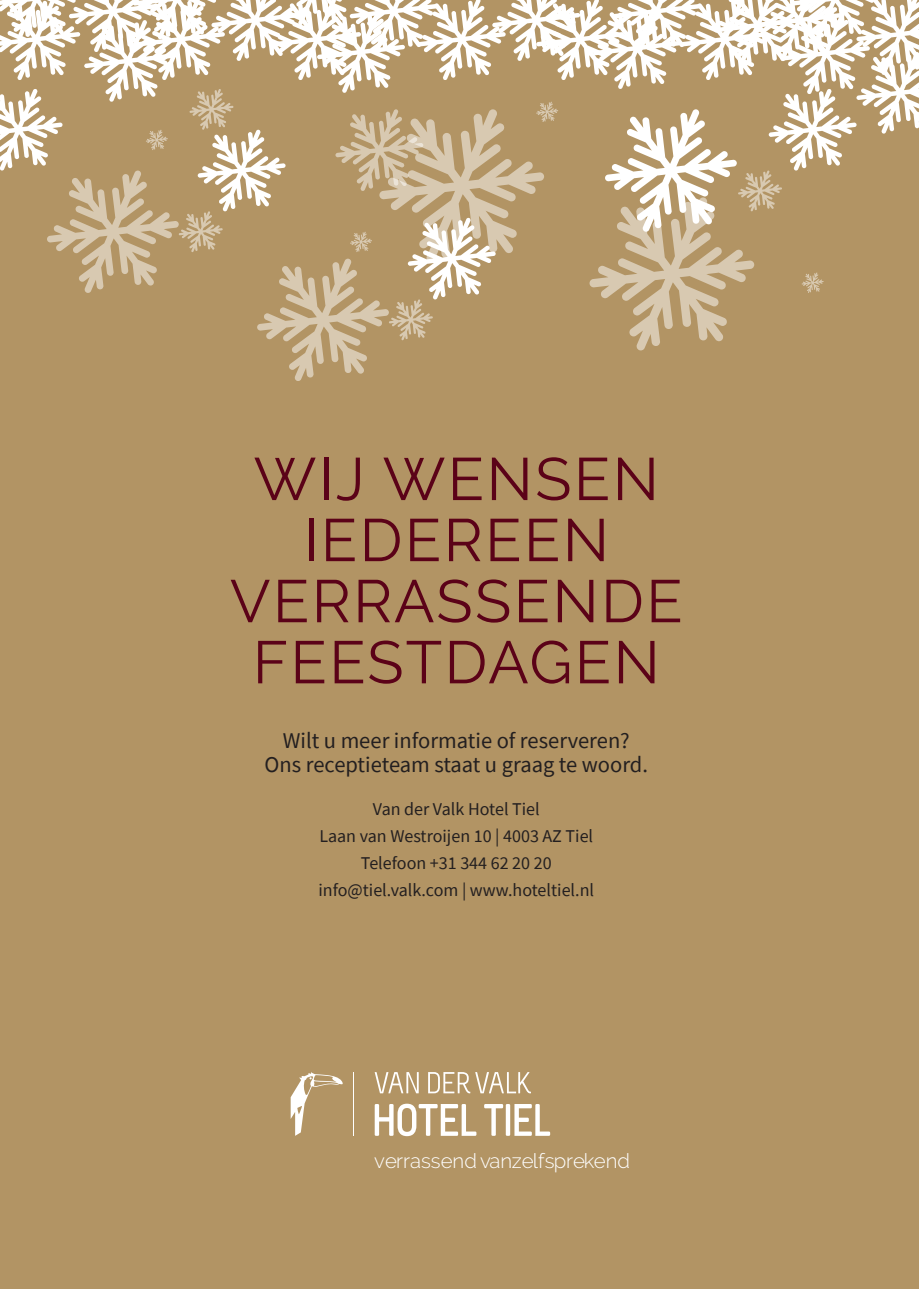
<style>
.page{position:relative;width:919px;height:1289px;background:#fff}
.page>*{position:absolute;margin:0;border:0;box-sizing:border-box;transform-origin:0 0}
.t1{font:59.85px "Raleway";letter-spacing:.04em;color:#5b0218}
.t2{font:22.5px "Source Sans Pro";color:#231f20}
.t3{font:300 20.4px "Raleway";color:#fff}
.t4{font:18px "Source Sans Pro";color:#231f20}
</style>
<div class="page">
<div style="left:0;top:0;width:918px;height:1288px;background:#b29464"></div>
<svg style="left:0;top:0;width:918px;height:381px"></svg>
<svg style="left:290px;top:1072px;width:53px;height:63px"></svg>
<hr style="left:353px;top:1072px;width:1px;height:63px;background:#fff">
<svg style="left:374px;top:1072px;width:44px;height:21px"></svg>
<svg style="left:428px;top:1072px;width:103px;height:21px"></svg>
<svg style="left:374px;top:1103px;width:102px;height:33px"></svg>
<svg style="left:484px;top:1104px;width:19px;height:31px"></svg>
<div style="left:505px;top:1103px;width:5px;height:32px;background:#fff"></div>
<svg style="left:514px;top:1104px;width:36px;height:31px"></svg>
<p class="t1" style="left:254px;top:444px;width:406px">WIJ WENSEN</p>
<p class="t1" style="left:303px;top:505px;width:307px">IEDEREEN</p>
<p class="t1" style="left:230px;top:566px;width:454px">VERRASSENDE</p>
<p class="t1" style="left:253px;top:627px;width:408px">FEESTDAGEN</p>
<p class="t2" style="left:283px;top:726px;width:348px">Wilt u meer informatie of reserveren?</p>
<p class="t2" style="left:264px;top:750px;width:385px">Ons receptieteam staat u graag te woord.</p>
<p class="t4" style="left:373px;top:797px;width:168px">Van der Valk Hotel Tiel</p>
<p class="t4" style="left:319px;top:824px;width:275px">Laan van Westroijen 10 | 4003 AZ Tiel</p>
<p class="t4" style="left:361px;top:851px;width:192px">Telefoon +31 344 62 20 20</p>
<p class="t4" style="left:318px;top:878px;width:277px">info@tiel.valk.com | www.hoteltiel.nl</p>
<p class="t3" style="left:374px;top:1148px;width:257px">verrassend vanzelfsprekend</p>
</div>
